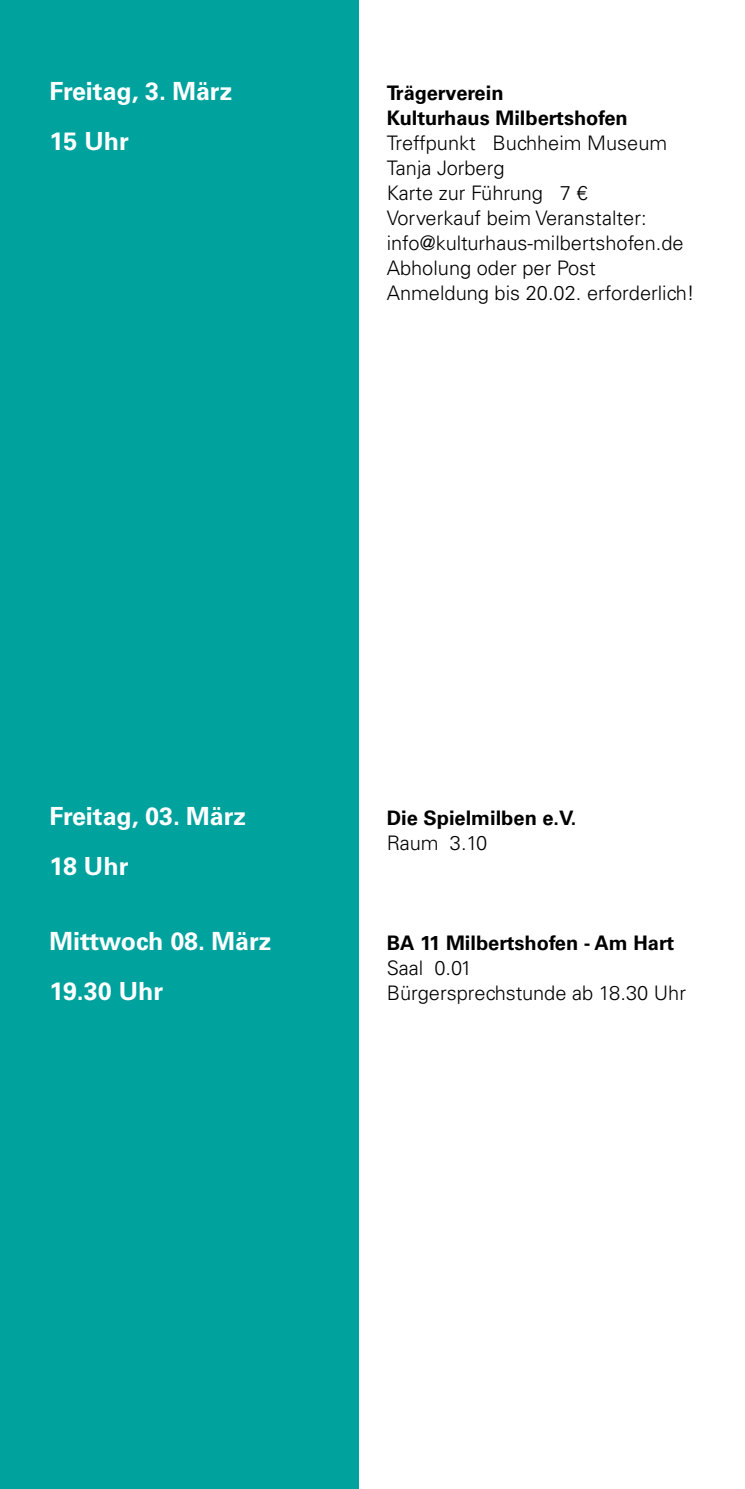
<style>
.page{position:relative;width:745px;height:1489px;background:#fff}
.page>*{position:absolute;margin:0;border:0;box-sizing:border-box;transform-origin:0 0}
.t1{font:700 25px/50px "Univers LT";color:#fff}
.t2{font:300 20px/25px "Univers LT";color:#000}
.t3{font:700 20px/25px "Univers LT";color:#000}
</style>
<div class="page">
<div style="left:0;top:0;width:358px;height:1488px;background:#00a29e"></div>
<p class="t1" style="left:50px;top:66px;width:184px">Freitag, 3. März<br>15 Uhr</p>
<p class="t3" style="left:386px;top:80px;width:242px">Trägerverein<br>Kulturhaus Milbertshofen</p>
<p class="t2" style="left:386px;top:130px;width:309px">Treffpunkt Buchheim Museum<br>Tanja Jorberg<br>Karte zur Führung 7 €<br>Vorverkauf beim Veranstalter: info@kulturhaus-milbertshofen.de<br>Abholung oder per Post<br>Anmeldung bis 20.02. erforderlich!</p>
<p class="t1" style="left:50px;top:791px;width:198px">Freitag, 03. März<br>18 Uhr</p>
<p class="t3" style="left:386px;top:805px;width:191px">Die Spielmilben e.V.</p>
<p class="t2" style="left:386px;top:830px;width:102px">Raum 3.10</p>
<p class="t1" style="left:50px;top:916px;width:223px">Mittwoch 08. März<br>19.30 Uhr</p>
<p class="t3" style="left:386px;top:930px;width:289px">BA 11 Milbertshofen - Am Hart</p>
<p class="t2" style="left:386px;top:955px;width:301px">Saal 0.01<br>Bürgersprechstunde ab 18.30 Uhr</p>
</div>
